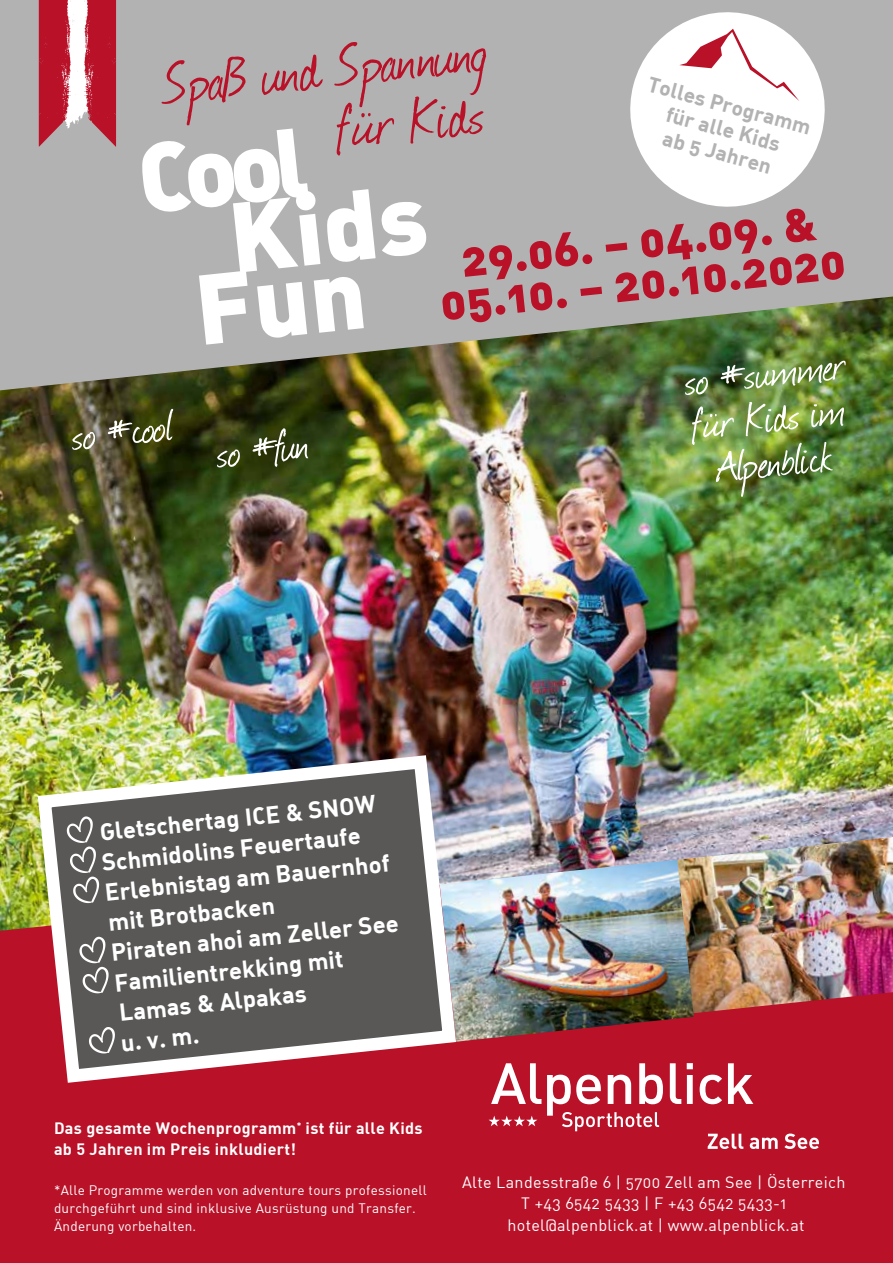
<style>
.page{position:relative;width:893px;height:1263px;background:#fff}
.page>*{position:absolute;margin:0;border:0;box-sizing:border-box;transform-origin:0 0}
.t1{font:900 97.5px/68.2px "DIN Alternate";color:#fff}
.t2{font:69.15px/61.7px "Journal";color:#b81128;text-align:right}
.t3{font:50.4px/45px "Journal";color:#fff;text-align:center}
.t4{font:900 46.2px/41.2px "DIN Alternate";color:#b81128;text-align:center}
.t5{font:700 24px/30.3px "DIN Alternate";color:#fff}
.t6{font:700 21.15px/24px "DIN Alternate";color:#b3b2b2;text-align:center}
.t7{font:16.2px/21.5px "DIN Regular Alternate";letter-spacing:.02em;color:#fff;text-align:center}
.t8{font:16.2px/21.5px "DIN Bold";letter-spacing:.02em;color:#fff}
.t9{font:13.5px/18px "DIN Regular Alternate";letter-spacing:.02em;color:#fff}
</style>
<div class="page">
<div style="left:0;top:471px;width:893px;height:792px;background:#b81128"></div>
<img style="left:694px;top:931px;width:199px;height:82px">
<img style="left:463px;top:931px;width:231px;height:110px">
<div style="left:0;top:0;width:893px;height:792px;background:#b3b2b2"></div>
<img style="left:0;top:296px;width:893px;height:635px">
<svg style="left:31px;top:748px;width:432px;height:335px;background:#7d7068"></svg>
<svg style="left:630px;top:12px;width:195px;height:195px;fill:#fff"></svg>
<svg style="left:679px;top:29px;width:120px;height:72px;background:#f6e3e5"></svg>
<svg style="left:491px;top:1063px;width:50px;height:41px"></svg>
<svg style="left:670px;top:1063px;width:11px;height:41px"></svg>
<svg style="left:687px;top:1063px;width:6px;height:41px"></svg>
<svg style="left:700px;top:1075px;width:22px;height:29px"></svg>
<svg style="left:728px;top:1063px;width:25px;height:41px"></svg>
<svg style="left:489px;top:1115px;width:48px;height:11px"></svg>
<svg style="left:547px;top:1063px;width:116px;height:68px"></svg>
<svg style="left:708px;top:1134px;width:35px;height:15px"></svg>
<svg style="left:750px;top:1137px;width:28px;height:12px"></svg>
<svg style="left:784px;top:1133px;width:35px;height:16px"></svg>
<img style="left:39px;top:0;width:77px;height:147px">
<h2 class="t2" style="left:159px;top:53px;width:327px;rotate:-6deg">Spaß und Spannung für Kids</h2>
<p class="t6" style="left:652px;top:71px;width:170px;rotate:15deg">Tolles Programm für alle Kids<br>ab 5 Jahren</p>
<h1 class="t1" style="left:134px;top:140px;width:172px;rotate:-6deg">Cool</h1>
<h1 class="t1" style="left:184px;top:203px;width:241px;text-indent:41px;rotate:-6deg">Kids<br>Fun</h1>
<h3 class="t4" style="left:434px;top:240px;width:409px;rotate:-6deg">29.06. – 04.09. &amp;<br>05.10. – 20.10.2020</h3>
<h3 class="t3" style="left:69px;top:412px;width:103px;rotate:-6deg">so #cool</h3>
<h3 class="t3" style="left:214px;top:430px;width:94px;rotate:-6deg">so #fun</h3>
<h3 class="t3" style="left:682px;top:357px;width:162px;rotate:-6deg">so #summer für Kids im<br>Alpenblick</h3>
<p class="t5" style="left:97px;top:816px;width:290px;rotate:-6deg">Gletschertag ICE &amp; SNOW<br>Schmidolins Feuertaufe<br>Erlebnistag am Bauernhof mit Brotbacken<br>Piraten ahoi am Zeller See<br>Familientrekking mit<br>Lamas &amp; Alpakas<br>u. v. m.</p>
<p class="t8" style="left:54px;top:1116px;width:370px">Das gesamte Wochenprogramm<sup>*</sup> ist für alle Kids ab 5 Jahren im Preis inkludiert!</p>
<p class="t9" style="left:54px;top:1181px;width:374px">*Alle Programme werden von adventure tours professionell durchgeführt und sind inklusive Ausrüstung und Transfer.<br>Änderung vorbehalten.</p>
<p class="t7" style="left:462px;top:1171px;width:385px">Alte Landesstraße 6 | 5700 Zell am See | Österreich<br>T +43 6542 5433 | F +43 6542 5433-1 hotel@alpenblick.at | www.alpenblick.at</p>
</div>
